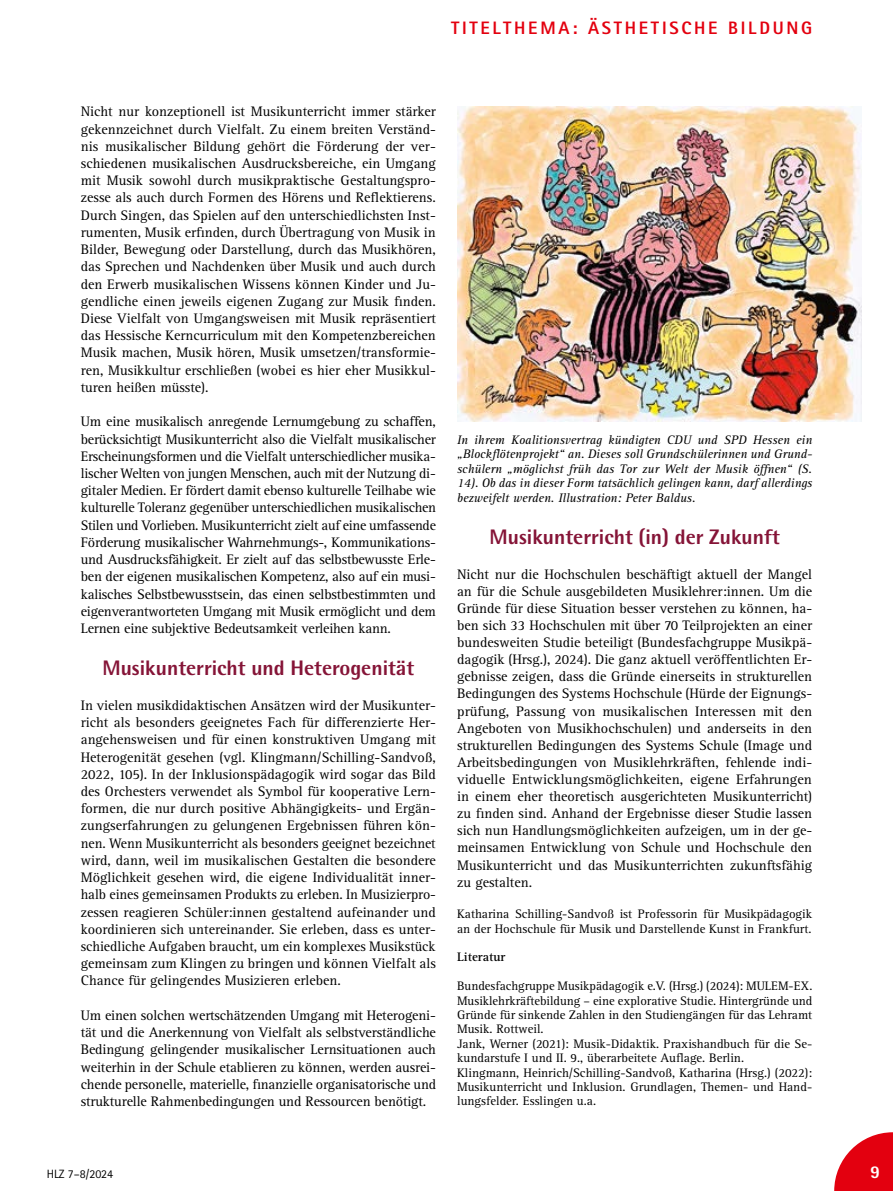
<style>
.page{position:relative;width:893px;height:1191px;background:#fff}
.page>*{position:absolute;margin:0;border:0;box-sizing:border-box;transform-origin:0 0}
.t1{font:800 21px "Rotis Semi Sans Std";color:#851437}
.t2{font:800 18px "Rotis Sans Serif Std";letter-spacing:.15em;color:#e3000f}
.t3{font:800 18px "Rotis Sans Serif Std";color:#fff}
.t4{font:14.25px/17.2px "Rotis Serif Std";color:#000;text-align:justify}
.t5{font:12.75px/14.4px "Rotis Serif Std";color:#000}
.t6{font:italic 12.75px/14.4px "Rotis Serif Std";color:#000;text-align:justify}
.t7{font:700 12.75px "Rotis Serif Std";color:#000}
.t8{font:12px "Rotis Sans Serif Std";color:#000}
</style>
<div class="page">
<svg style="left:834px;top:1132px;width:59px;height:59px"></svg>
<img style="left:457px;top:106px;width:405px;height:315px">
<p class="t2" style="left:451px;top:16px;width:363px">TITELTHEMA: ÄSTHETISCHE BILDUNG</p>
<p class="t4" style="left:81px;top:103px;width:357px">Nicht nur konzeptionell ist Musikunterricht immer stärker gekennzeichnet durch Vielfalt. Zu einem breiten Verständ&shy;nis musikalischer Bildung gehört die Förderung der ver&shy;schiedenen musikalischen Ausdrucksbereiche, ein Umgang mit Musik sowohl durch musikpraktische Gestaltungspro&shy;zesse als auch durch Formen des Hörens und Reflektierens.<br>Durch Singen, das Spielen auf den unterschiedlichsten Inst&shy;rumenten, Musik erfinden, durch Übertragung von Musik in Bilder, Bewegung oder Darstellung, durch das Musikhören, das Sprechen und Nachdenken über Musik und auch durch den Erwerb musikalischen Wissens können Kinder und Ju&shy;gendliche einen jeweils eigenen Zugang zur Musik finden.<br>Diese Vielfalt von Umgangsweisen mit Musik repräsentiert das Hessische Kerncurriculum mit den Kompetenzbereichen Musik machen, Musik hören, Musik umsetzen/transformie&shy;ren, Musikkultur erschließen (wobei es hier eher Musikkul&shy;turen heißen müsste).</p>
<p class="t4" style="left:81px;top:413px;width:357px">Um eine musikalisch anregende Lernumgebung zu schaffen, berücksichtigt Musikunterricht also die Vielfalt musikalischer Erscheinungsformen und die Vielfalt unterschiedlicher musika&shy;lischer Welten von jungen Menschen, auch mit der Nutzung di&shy;gitaler Medien. Er fördert damit ebenso kulturelle Teilhabe wie kulturelle Toleranz gegenüber unterschiedlichen musikalischen Stilen und Vorlieben. Musikunterricht zielt auf eine umfassende Förderung musikalischer Wahrnehmungs-, Kommunikations&shy;und Ausdrucksfähigkeit. Er zielt auf das selbstbewusste Erle&shy;ben der eigenen musikalischen Kompetenz, also auf ein musi&shy;kalisches Selbstbewusstsein, das einen selbstbestimmten und eigenverantworteten Umgang mit Musik ermöglicht und dem Lernen eine subjektive Bedeutsamkeit verleihen kann.</p>
<h1 class="t1" style="left:102px;top:655px;width:313px">Musikunterricht und Heterogenität</h1>
<p class="t4" style="left:81px;top:697px;width:357px">In vielen musikdidaktischen Ansätzen wird der Musikunter&shy;richt als besonders geeignetes Fach für differenzierte Her&shy;angehensweisen und für einen konstruktiven Umgang mit Heterogenität gesehen (vgl. Klingmann/Schilling-Sandvoß, 2022, 105). In der Inklusionspädagogik wird sogar das Bild des Orchesters verwendet als Symbol für kooperative Lern&shy;formen, die nur durch positive Abhängigkeits- und Ergän&shy;zungserfahrungen zu gelungenen Ergebnissen führen kön&shy;nen. Wenn Musikunterricht als besonders geeignet bezeichnet wird, dann, weil im musikalischen Gestalten die besondere Möglichkeit gesehen wird, die eigene Individualität inner&shy;halb eines gemeinsamen Produkts zu erleben. In Musizierpro&shy;zessen reagieren Schüler:innen gestaltend aufeinander und koordinieren sich untereinander. Sie erleben, dass es unter&shy;schiedliche Aufgaben braucht, um ein komplexes Musikstück gemeinsam zum Klingen zu bringen und können Vielfalt als Chance für gelingendes Musizieren erleben.</p>
<p class="t4" style="left:81px;top:1007px;width:357px">Um einen solchen wertschätzenden Umgang mit Heterogeni&shy;tät und die Anerkennung von Vielfalt als selbstverständliche Bedingung gelingender musikalischer Lernsituationen auch weiterhin in der Schule etablieren zu können, werden ausrei&shy;chende personelle, materielle, finanzielle organisatorische und strukturelle Rahmenbedingungen und Ressourcen benötigt.</p>
<p class="t6" style="left:457px;top:433px;width:357px">In ihrem Koalitionsvertrag kündigten CDU und SPD Hessen ein „Blockflötenprojekt“ an. Dieses soll Grundschülerinnen und Grund&shy;schülern „möglichst früh das Tor zur Welt der Musik öffnen“ (S.<br>14). Ob das in dieser Form tatsächlich gelingen kann, darf allerdings bezweifelt werden. Illustration: Peter Baldus.</p>
<h1 class="t1" style="left:489px;top:524px;width:292px">Musikunterricht (in) der Zukunft</h1>
<p class="t4" style="left:457px;top:566px;width:357px">Nicht nur die Hochschulen beschäftigt aktuell der Mangel an für die Schule ausgebildeten Musiklehrer:innen. Um die Gründe für diese Situation besser verstehen zu können, ha&shy;ben sich 33 Hochschulen mit über 70 Teilprojekten an einer bundesweiten Studie beteiligt (Bundesfachgruppe Musikpä&shy;dagogik (Hrsg.), 2024). Die ganz aktuell veröffentlichten Er&shy;gebnisse zeigen, dass die Gründe einerseits in strukturellen Bedingungen des Systems Hochschule (Hürde der Eignungs&shy;prüfung, Passung von musikalischen Interessen mit den Angeboten von Musikhochschulen) und anderseits in den strukturellen Bedingungen des Systems Schule (Image und Arbeitsbedingungen von Musiklehrkräften, fehlende indi&shy;viduelle Entwicklungsmöglichkeiten, eigene Erfahrungen in einem eher theoretisch ausgerichteten Musikunterricht) zu finden sind. Anhand der Ergebnisse dieser Studie lassen sich nun Handlungsmöglichkeiten aufzeigen, um in der ge&shy;meinsamen Entwicklung von Schule und Hochschule den Musikunterricht und das Musikunterrichten zukunftsfähig zu gestalten.</p>
<p class="t5" style="left:457px;top:907px;width:357px">Katharina Schilling-Sandvoß ist Professorin für Musikpädagogik an der Hochschule für Musik und Darstellende Kunst in Frankfurt.</p>
<p class="t7" style="left:457px;top:949px;width:50px">Literatur</p>
<p class="t5" style="left:457px;top:979px;width:357px">Bundesfachgruppe Musikpädagogik e.V. (Hrsg.) (2024): MULEM-EX.<br>Musiklehrkräftebildung – eine explorative Studie. Hintergründe und Gründe für sinkende Zahlen in den Studiengängen für das Lehramt Musik. Rottweil.<br>Jank, Werner (2021): Musik-Didaktik. Praxishandbuch für die Se&shy;kundarstufe I und II. 9., überarbeitete Auflage. Berlin.<br>Klingmann, Heinrich/Schilling-Sandvoß, Katharina (Hrsg.) (2022):<br>Musikunterricht und Inklusion. Grundlagen, Themen- und Hand&shy;lungsfelder. Esslingen u.a.</p>
<p class="t8" style="left:47px;top:1167px;width:68px">HLZ 7–8/2024</p>
<p class="t3" style="left:870px;top:1160px;width:12px">9</p>
</div>
